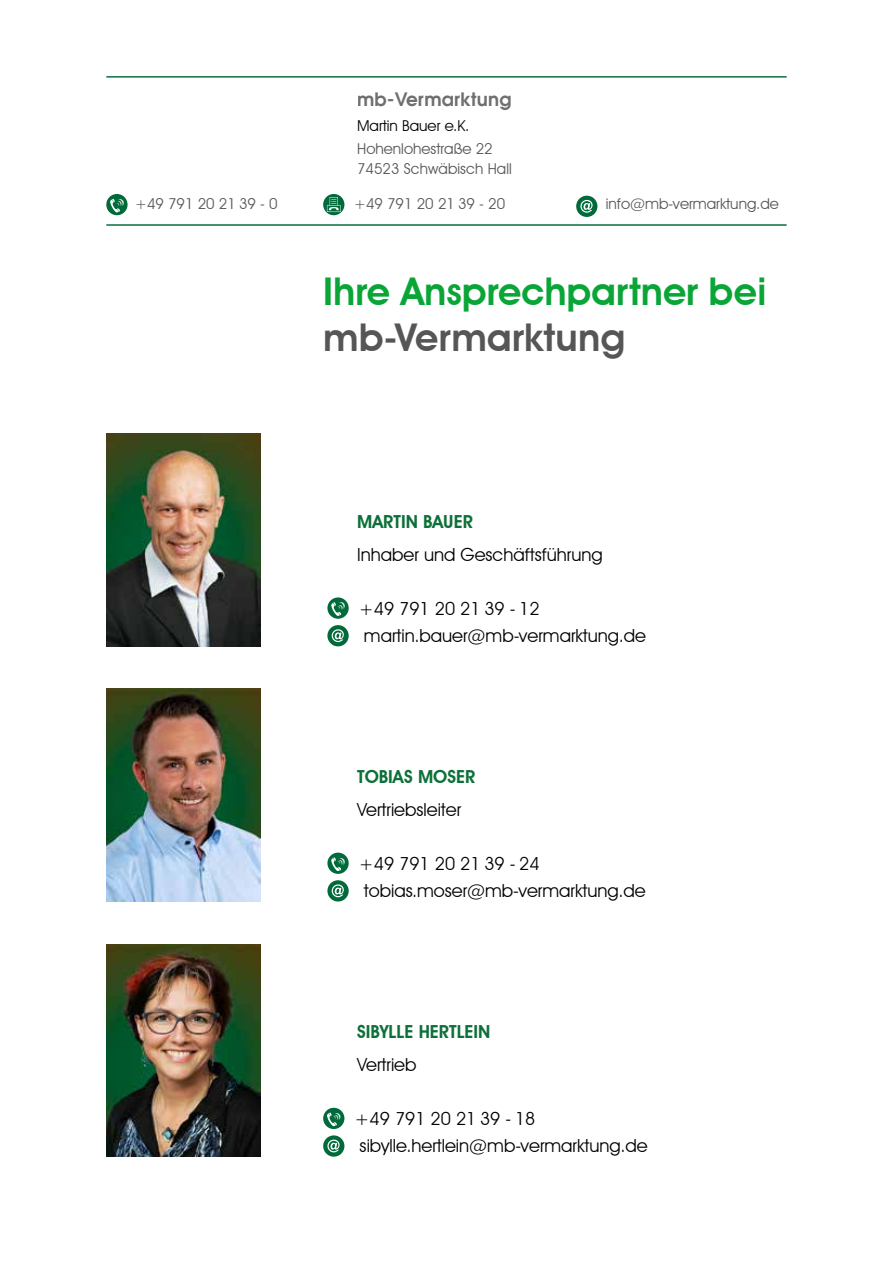
<style>
.page{position:relative;width:893px;height:1263px;background:#fff}
.page>*{position:absolute;margin:0;border:0;box-sizing:border-box;transform-origin:0 0}
.t1{font:600 38.25px "Avant Garde IT Cby BT";color:#0aa537}
.t2{font:600 38.25px "Avant Garde IT Cby BT";letter-spacing:.01em;color:#565656}
.t3{font:600 18.45px "Avant Garde";letter-spacing:.01em;color:#6f6f6e}
.t4{font:18px/27px "Avant Garde IT Cby BT";color:#000}
.t5{font:600 18px "Avant Garde IT Cby BT";color:#0c7039}
.t6{font:15px/20.1px "Avant Garde IT Cby BT";color:#565656}
.t7{font:15px "Avant Garde IT Cby BT";color:#000}
</style>
<div class="page">
<img style="left:106px;top:434px;width:155px;height:212px">
<svg style="left:327px;top:597px;width:22px;height:22px"></svg>
<svg style="left:327px;top:625px;width:22px;height:21px"></svg>
<svg style="left:332px;top:629px;width:12px;height:13px"></svg>
<img style="left:106px;top:689px;width:155px;height:212px">
<svg style="left:327px;top:853px;width:22px;height:21px"></svg>
<svg style="left:327px;top:880px;width:22px;height:21px"></svg>
<svg style="left:332px;top:884px;width:12px;height:13px"></svg>
<hr style="left:106px;top:224px;width:681px;height:2px;background:#0c7039">
<svg style="left:323px;top:194px;width:21px;height:21px"></svg>
<svg style="left:327px;top:197px;width:14px;height:15px"></svg>
<div style="left:576px;top:196px;width:21px;height:21px;background:#006a3b;border-radius:50%"></div>
<svg style="left:580px;top:200px;width:13px;height:13px"></svg>
<hr style="left:106px;top:76px;width:681px;height:2px;background:#0c7039">
<svg style="left:106px;top:194px;width:22px;height:21px"></svg>
<img style="left:106px;top:944px;width:155px;height:213px">
<div style="left:323px;top:1108px;width:21px;height:21px;background:#006a3b;border-radius:50%"></div>
<div style="left:323px;top:1135px;width:21px;height:22px;background:#006a3b;border-radius:50%"></div>
<svg style="left:327px;top:1139px;width:13px;height:13px"></svg>
<svg style="left:331px;top:601px;width:15px;height:15px"></svg>
<svg style="left:331px;top:856px;width:15px;height:15px"></svg>
<svg style="left:110px;top:198px;width:15px;height:14px"></svg>
<svg style="left:327px;top:1111px;width:15px;height:15px"></svg>
<p class="t3" style="left:357px;top:87px;width:156px">mb-Vermarktung</p>
<p class="t7" style="left:357px;top:117px;width:114px">Martin Bauer e.K.</p>
<p class="t6" style="left:357px;top:138px;width:156px">Hohenlohestraße 22<br>74523 Schwäbisch Hall</p>
<p class="t6" style="left:135px;top:194px;width:144px">+49 791 20 21 39 - 0</p>
<p class="t6" style="left:354px;top:194px;width:153px">+49 791 20 21 39 - 20</p>
<p class="t6" style="left:606px;top:194px;width:175px">info@mb-vermarktung.de</p>
<h1 class="t1" style="left:323px;top:269px;width:445px">Ihre Ansprechpartner bei</h1>
<h1 class="t2" style="left:323px;top:315px;width:304px">mb-Vermarktung</h1>
<p class="t5" style="left:357px;top:510px;width:117px">MARTIN BAUER</p>
<p class="t4" style="left:357px;top:541px;width:247px">Inhaber und Geschäftsführung</p>
<p class="t4" style="left:359px;top:595px;width:289px">+49 791 20 21 39 - 12 martin.bauer@mb-vermarktung.de</p>
<p class="t5" style="left:357px;top:766px;width:120px">TOBIAS MOSER</p>
<p class="t4" style="left:357px;top:796px;width:106px">Vertriebsleiter</p>
<p class="t4" style="left:359px;top:850px;width:288px">+49 791 20 21 39 - 24 tobias.moser@mb-vermarktung.de</p>
<p class="t5" style="left:357px;top:1021px;width:135px">SIBYLLE HERTLEIN</p>
<p class="t4" style="left:357px;top:1051px;width:61px">Vertrieb</p>
<p class="t4" style="left:355px;top:1105px;width:295px">+49 791 20 21 39 - 18 sibylle.hertlein@mb-vermarktung.de</p>
</div>
